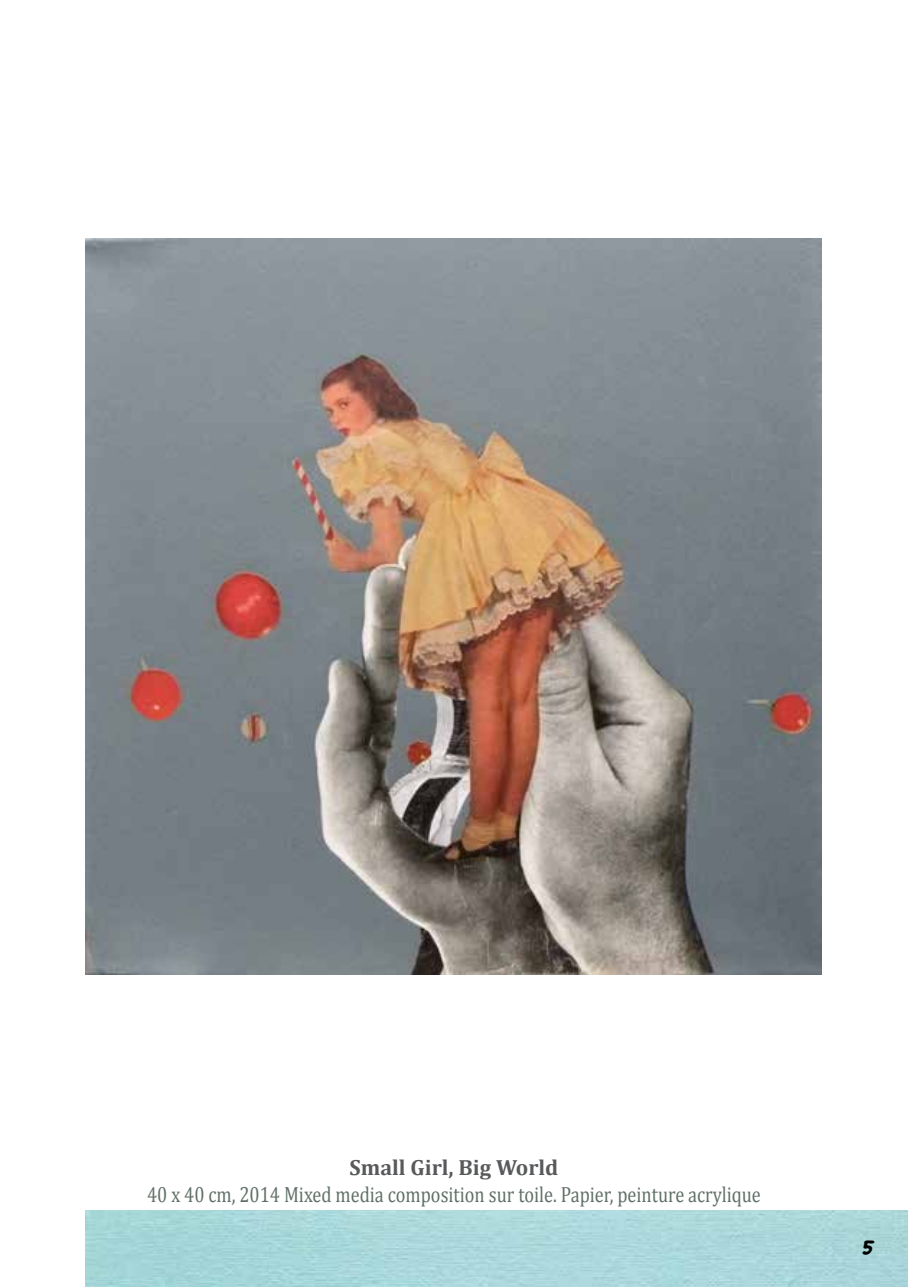
<style>
.page{position:relative;width:908px;height:1287px;background:#fff}
.page>*{position:absolute;margin:0;border:0;box-sizing:border-box;transform-origin:0 0}
.t1{font:700 24px "Digital Strip.BB";color:#000}
.t2{font:22px "Cambria";color:#607066;scale:.83 1}
.t3{font:700 22px "Cambria";color:#58595b}
</style>
<div class="page">
<img style="left:85px;top:239px;width:736px;height:735px">
<p class="t3" style="left:349px;top:1152px;width:210px">Small Girl, Big World</p>
<p class="t2" style="left:147px;top:1181px;width:740px">40 x 40 cm, 2014 Mixed media composition sur toile. Papier, peinture acrylique</p>
<p class="t1" style="left:861px;top:1237px;width:13px">5</p>
</div>
